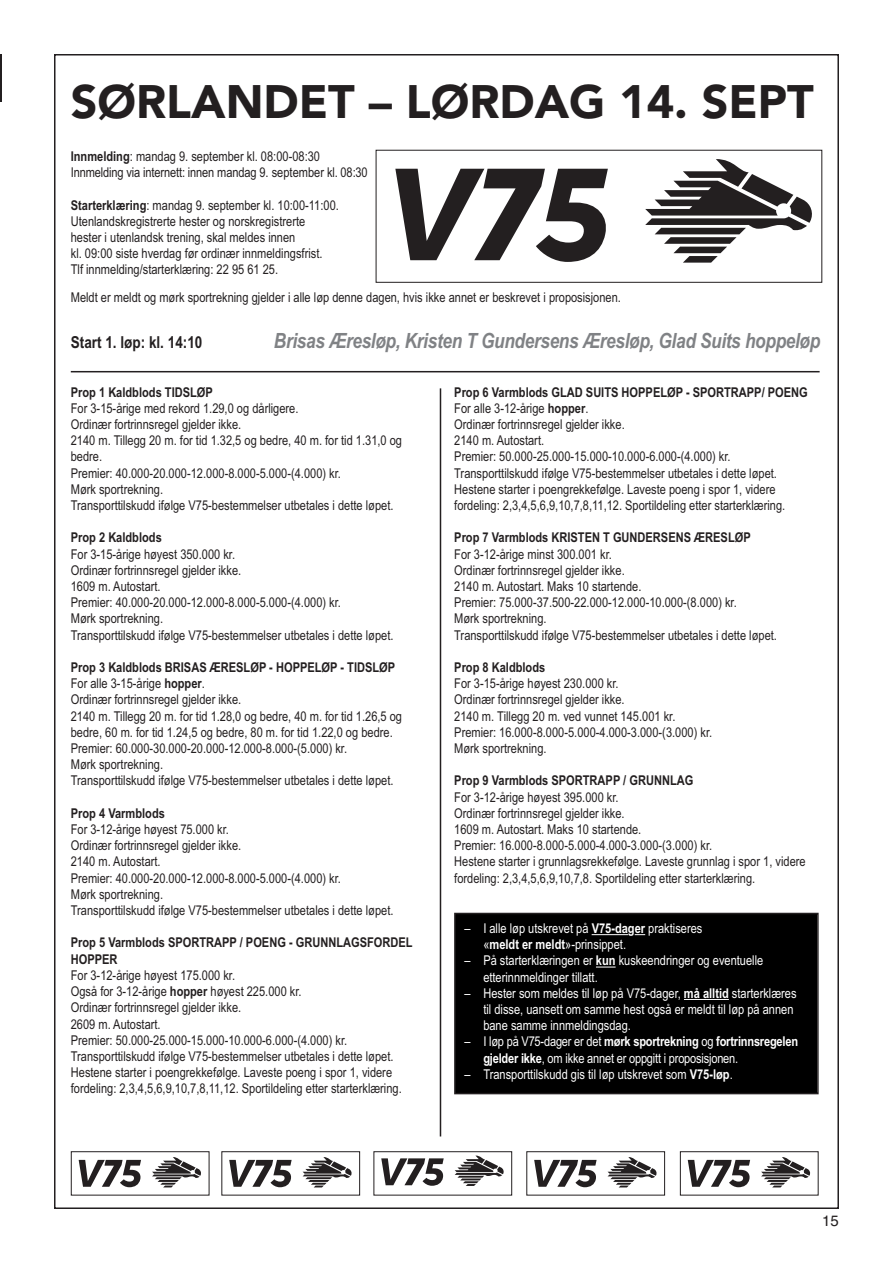
<style>
.page{position:relative;width:893px;height:1263px;background:#fff}
.page>*{position:absolute;margin:0;border:0;box-sizing:border-box;transform-origin:0 0}
.t1{font:900 46.5px "Avenir";color:#231f20}
.t2{font:italic 700 21px "Arial Narrow";letter-spacing:-.015em;color:#808285}
.t3{font:700 16.5px "Arial Narrow";color:#231f20}
.t4{font:15px "Helvetica";color:#231f20}
.t5{font:13.5px/16.2px "Arial Narrow";color:#231f20}
.t6{font:13.5px/16.2px "Arial Narrow";color:#fff}
.t7{font:700 13.5px/16.2px "Arial Narrow";color:#231f20}
.s1{font-weight:700}
</style>
<div class="page">
<hr style="left:0;top:54px;width:2px;height:48px;background:#231f20">
<hr style="left:71px;top:371px;width:749px;height:1px;background:#231f20">
<hr style="left:440px;top:388px;width:1px;height:748px;background:#231f20">
<svg style="left:79px;top:1160px;width:62px;height:27px"></svg>
<svg style="left:152px;top:1157px;width:49px;height:30px"></svg>
<div style="left:71px;top:1151px;width:138px;height:44px;border:1px solid #231f20"></div>
<svg style="left:534px;top:1160px;width:63px;height:27px"></svg>
<svg style="left:608px;top:1157px;width:49px;height:30px"></svg>
<div style="left:526px;top:1151px;width:139px;height:44px;border:1px solid #231f20"></div>
<svg style="left:688px;top:1160px;width:62px;height:27px"></svg>
<svg style="left:761px;top:1157px;width:50px;height:30px"></svg>
<div style="left:680px;top:1151px;width:138px;height:44px;border:1px solid #231f20"></div>
<svg style="left:229px;top:1160px;width:63px;height:27px"></svg>
<svg style="left:303px;top:1157px;width:49px;height:30px"></svg>
<div style="left:221px;top:1151px;width:139px;height:44px;border:1px solid #231f20"></div>
<svg style="left:381px;top:1158px;width:63px;height:28px"></svg>
<svg style="left:455px;top:1155px;width:49px;height:31px"></svg>
<div style="left:373px;top:1151px;width:139px;height:44px;border:1px solid #231f20"></div>
<svg style="left:395px;top:169px;width:213px;height:93px"></svg>
<svg style="left:645px;top:159px;width:167px;height:104px"></svg>
<div style="left:376px;top:150px;width:446px;height:133px;border:1px solid #231f20"></div>
<div style="left:456px;top:914px;width:361px;height:179px;background:#000"></div>
<div style="left:454px;top:913px;width:365px;height:181px;border:2px solid #231f20"></div>
<hr style="left:592px;top:934px;width:36px;height:1px;background:#fff">
<svg style="left:596px;top:966px;width:20px;height:1px"></svg>
<hr style="left:684px;top:999px;width:45px;height:1px;background:#fff">
<h1 class="t1" style="left:71px;top:62px;width:744px">SØRLANDET – LØRDAG 14. SEPT</h1>
<p class="t5" style="left:71px;top:148px;width:298px"><span class="s1">Innmelding</span>: mandag 9. september kl. 08:00-08:30<br>Innmelding via internett: innen mandag 9. september kl. 08:30</p>
<p class="t5" style="left:71px;top:197px;width:270px"><span class="s1">Starterklæring</span>: mandag 9. september kl. 10:00-11:00.<br>Utenlandskregistrerte hester og norskregistrerte hester i utenlandsk trening, skal meldes innen<br>kl. 09:00 siste hverdag før ordinær innmeldingsfrist.<br>Tlf innmelding/starterklæring: 22 95 61 25.</p>
<p class="t5" style="left:71px;top:289px;width:552px">Meldt er meldt og mørk sportrekning gjelder i alle løp denne dagen, hvis ikke annet er beskrevet i proposisjonen.</p>
<p class="t3" style="left:71px;top:332px;width:133px">Start 1. løp: kl. 14:10</p>
<h2 class="t2" style="left:274px;top:328px;width:548px">Brisas Æresløp, Kristen T Gundersens Æresløp, Glad Suits hoppeløp</h2>
<p class="t7" style="left:71px;top:384px;width:144px">Prop 1 Kaldblods TIDSLØP</p>
<p class="t5" style="left:71px;top:400px;width:333px">For 3-15-årige med rekord 1.29,0 og dårligere.<br>Ordinær fortrinnsregel gjelder ikke.<br>2140 m. Tillegg 20 m. for tid 1.32,5 og bedre, 40 m. for tid 1.31,0 og bedre.<br>Premier: 40.000-20.000-12.000-8.000-5.000-(4.000) kr.<br>Mørk sportrekning.<br>Transporttilskudd ifølge V75-bestemmelser utbetales i dette løpet.</p>
<p class="t7" style="left:71px;top:530px;width:93px">Prop 2 Kaldblods</p>
<p class="t5" style="left:71px;top:546px;width:324px">For 3-15-årige høyest 350.000 kr.<br>Ordinær fortrinnsregel gjelder ikke.<br>1609 m. Autostart.<br>Premier: 40.000-20.000-12.000-8.000-5.000-(4.000) kr.<br>Mørk sportrekning.<br>Transporttilskudd ifølge V75-bestemmelser utbetales i dette løpet.</p>
<p class="t5" style="left:71px;top:659px;width:333px"><span class="s1">Prop 3 Kaldblods BRISAS ÆRESLØP - HOPPELØP - TIDSLØP </span>For alle 3-15-årige <span class="s1">hopper</span>.<br>Ordinær fortrinnsregel gjelder ikke.<br>2140 m. Tillegg 20 m. for tid 1.28,0 og bedre, 40 m. for tid 1.26,5 og bedre, 60 m. for tid 1.24,5 og bedre, 80 m. for tid 1.22,0 og bedre.<br>Premier: 60.000-30.000-20.000-12.000-8.000-(5.000) kr.<br>Mørk sportrekning.<br>Transporttilskudd ifølge V75-bestemmelser utbetales i dette løpet.</p>
<p class="t7" style="left:71px;top:805px;width:96px">Prop 4 Varmblods</p>
<p class="t5" style="left:71px;top:821px;width:324px">For 3-12-årige høyest 75.000 kr.<br>Ordinær fortrinnsregel gjelder ikke.<br>2140 m. Autostart.<br>Premier: 40.000-20.000-12.000-8.000-5.000-(4.000) kr.<br>Mørk sportrekning.<br>Transporttilskudd ifølge V75-bestemmelser utbetales i dette løpet.</p>
<p class="t7" style="left:71px;top:935px;width:343px">Prop 5 Varmblods SPORTRAPP / POENG - GRUNNLAGSFORDEL<br>HOPPER</p>
<p class="t5" style="left:71px;top:967px;width:332px">For 3-12-årige høyest 175.000 kr.<br>Også for 3-12-årige <span class="s1">hopper</span> høyest 225.000 kr.<br>Ordinær fortrinnsregel gjelder ikke.<br>2609 m. Autostart.<br>Premier: 50.000-25.000-15.000-10.000-6.000-(4.000) kr.<br>Transporttilskudd ifølge V75-bestemmelser utbetales i dette løpet.<br>Hestene starter i poengrekkefølge. Laveste poeng i spor 1, videre fordeling: 2,3,4,5,6,9,10,7,8,11,12. Sportildeling etter starterklæring.</p>
<p class="t5" style="left:454px;top:384px;width:355px"><span class="s1">Prop 6 Varmblods GLAD SUITS HOPPELØP - SPORTRAPP/ POENG </span>For alle 3-12-årige <span class="s1">hopper</span>.<br>Ordinær fortrinnsregel gjelder ikke.<br>2140 m. Autostart.<br>Premier: 50.000-25.000-15.000-10.000-6.000-(4.000) kr.<br>Transporttilskudd ifølge V75-bestemmelser utbetales i dette løpet.<br>Hestene starter i poengrekkefølge. Laveste poeng i spor 1, videre fordeling: 2,3,4,5,6,9,10,7,8,11,12. Sportildeling etter starterklæring.</p>
<p class="t7" style="left:454px;top:530px;width:298px">Prop 7 Varmblods KRISTEN T GUNDERSENS ÆRESLØP</p>
<p class="t5" style="left:454px;top:546px;width:324px">For 3-12-årige minst 300.001 kr.<br>Ordinær fortrinnsregel gjelder ikke.<br>2140 m. Autostart. Maks 10 startende.<br>Premier: 75.000-37.500-22.000-12.000-10.000-(8.000) kr.<br>Mørk sportrekning.<br>Transporttilskudd ifølge V75-bestemmelser utbetales i dette løpet.</p>
<p class="t7" style="left:454px;top:659px;width:93px">Prop 8 Kaldblods</p>
<p class="t5" style="left:454px;top:675px;width:259px">For 3-15-årige høyest 230.000 kr.<br>Ordinær fortrinnsregel gjelder ikke.<br>2140 m. Tillegg 20 m. ved vunnet 145.001 kr.<br>Premier: 16.000-8.000-5.000-4.000-3.000-(3.000) kr.<br>Mørk sportrekning.</p>
<p class="t7" style="left:454px;top:773px;width:241px">Prop 9 Varmblods SPORTRAPP / GRUNNLAG</p>
<p class="t5" style="left:454px;top:789px;width:353px">For 3-12-årige høyest 395.000 kr.<br>Ordinær fortrinnsregel gjelder ikke.<br>1609 m. Autostart. Maks 10 startende.<br>Premier: 16.000-8.000-5.000-4.000-3.000-(3.000) kr.<br>Hestene starter i grunnlagsrekkefølge. Laveste grunnlag i spor 1, videre fordeling: 2,3,4,5,6,9,10,7,8. Sportildeling etter starterklæring.</p>
<p class="t6" style="left:483px;top:920px;width:221px;text-indent:-19px">– I alle løp utskrevet på <span class="s1">V75-dager</span> praktiseres «<span class="s1">meldt er meldt</span>»-prinsippet.</p>
<p class="t6" style="left:483px;top:953px;width:281px;text-indent:-19px">– På starterklæringen er <span class="s1">kun</span> kuskeendringer og eventuelle etterinnmeldinger tillatt.</p>
<p class="t6" style="left:483px;top:985px;width:315px;text-indent:-19px">– Hester som meldes til løp på V75-dager, <span class="s1">må alltid</span> starterklæres til disse, uansett om samme hest også er meldt til løp på annen bane samme innmeldingsdag.</p>
<p class="t6" style="left:483px;top:1034px;width:316px;text-indent:-19px">– I løp på V75-dager er det <span class="s1">mørk sportrekning</span> og <span class="s1">fortrinnsregelen gjelder ikke</span>, om ikke annet er oppgitt i proposisjonen.</p>
<p class="t6" style="left:465px;top:1066px;width:270px">– Transporttilskudd gis til løp utskrevet som <span class="s1">V75-løp</span>.</p>
<p class="t4" style="left:822px;top:1212px;width:18px">15</p>
</div>
